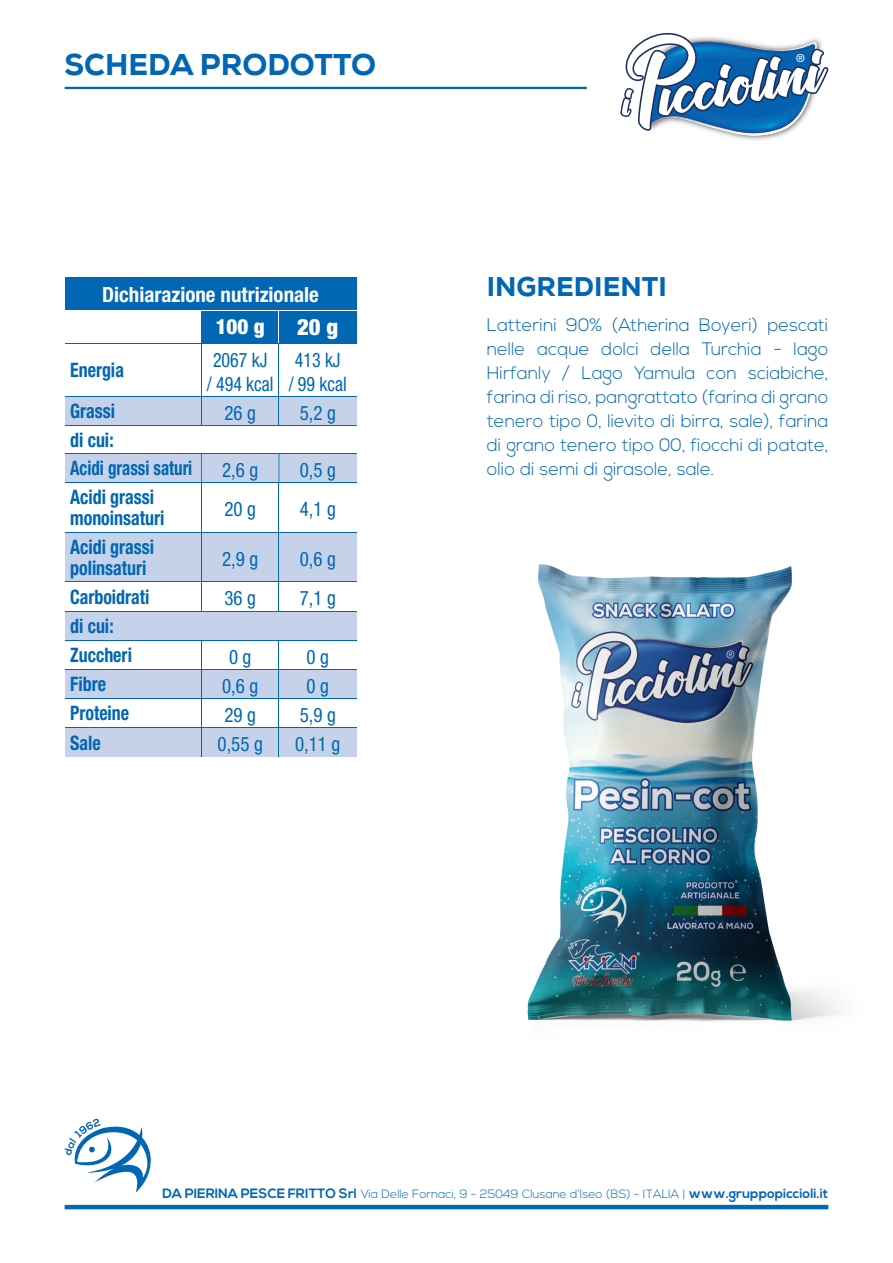
<style>
.page{position:relative;width:893px;height:1263px;background:#fff}
.page>*{position:absolute;margin:0;border:0;box-sizing:border-box;transform-origin:0 0}
.t1{font:800 30px "Nexa";color:#0166b3}
.t2{font:800 27px "Nexa";color:#0166b3}
.t3{font:900 condensed 22.5px "Helvetica Neue LT Std";color:#fff}
.t4{font:700 condensed 20.85px "Helvetica Neue LT Std";color:#fff}
.t5{font:900 condensed 20.85px "Helvetica Neue LT Std";color:#fff}
.t6{font:700 condensed 19.95px/20.9px "Helvetica Neue LT Std";color:#0167b1;scale:.9 1}
.t7{font:condensed 19.95px "Helvetica Neue LT Std";color:#0167b1;scale:.95 1}
.t8{font:condensed 19.95px/24px "Helvetica Neue LT Std";color:#0167b1;text-align:center;scale:.9 1}
.t9{font:300 18px/24px "Nexa";color:#0166b3;text-align:justify}
.t10{font:300 12px "Nexa";color:#0166b3}
.t11{font:500 10.95px "Helvetica Neue LT Std";color:#fff}
.s1{font-weight:700;font-size:13.5px}
</style>
<div class="page">
<svg style="left:620px;top:33px;width:208px;height:103px"></svg>
<hr style="left:65px;top:87px;width:522px;height:2px;background:#0166b3">
<hr style="left:65px;top:1205px;width:763px;height:4px;background:#0166b3">
<svg style="left:65px;top:1118px;width:86px;height:75px"></svg>
<div style="left:65px;top:396px;width:291px;height:30px;background:#c6d2ea"></div>
<div style="left:65px;top:453px;width:291px;height:30px;background:#c6d2ea"></div>
<div style="left:65px;top:532px;width:291px;height:50px;background:#c6d2ea"></div>
<div style="left:65px;top:611px;width:291px;height:29px;background:#c6d2ea"></div>
<div style="left:65px;top:669px;width:291px;height:30px;background:#c6d2ea"></div>
<div style="left:65px;top:728px;width:291px;height:29px;background:#c6d2ea"></div>
<div style="left:65px;top:278px;width:291px;height:33px;background:#0166b3"></div>
<div style="left:201px;top:311px;width:155px;height:33px;background:#0166b3"></div>
<hr style="left:279px;top:311px;width:1px;height:32px;background:#fff">
<hr style="left:65px;top:343px;width:136px;height:1px;background:#0167b1">
<hr style="left:201px;top:344px;width:1px;height:52px;background:#0167b1">
<hr style="left:279px;top:344px;width:1px;height:52px;background:#0167b1">
<hr style="left:65px;top:396px;width:136px;height:1px;background:#0167b1">
<hr style="left:201px;top:396px;width:78px;height:1px;background:#0167b1">
<svg style="left:201px;top:397px;width:1px;height:28px"></svg>
<hr style="left:279px;top:396px;width:77px;height:1px;background:#0167b1">
<hr style="left:65px;top:425px;width:136px;height:1px;background:#0167b1">
<hr style="left:201px;top:425px;width:78px;height:1px;background:#0167b1">
<hr style="left:279px;top:425px;width:77px;height:1px;background:#0167b1">
<hr style="left:65px;top:453px;width:136px;height:1px;background:#0167b1">
<hr style="left:201px;top:453px;width:78px;height:1px;background:#0167b1">
<svg style="left:201px;top:454px;width:1px;height:28px"></svg>
<hr style="left:279px;top:453px;width:77px;height:1px;background:#0167b1">
<svg style="left:279px;top:454px;width:1px;height:28px"></svg>
<hr style="left:65px;top:482px;width:136px;height:1px;background:#0167b1">
<hr style="left:201px;top:482px;width:78px;height:1px;background:#0167b1">
<hr style="left:201px;top:483px;width:1px;height:49px;background:#0167b1">
<hr style="left:279px;top:482px;width:77px;height:1px;background:#0167b1">
<hr style="left:279px;top:483px;width:1px;height:49px;background:#0167b1">
<hr style="left:65px;top:532px;width:136px;height:1px;background:#0167b1">
<hr style="left:201px;top:532px;width:78px;height:1px;background:#0167b1">
<hr style="left:201px;top:532px;width:1px;height:49px;background:#0167b1">
<hr style="left:279px;top:532px;width:77px;height:1px;background:#0167b1">
<hr style="left:279px;top:532px;width:1px;height:49px;background:#0167b1">
<hr style="left:65px;top:581px;width:136px;height:1px;background:#0167b1">
<hr style="left:201px;top:581px;width:78px;height:1px;background:#0167b1">
<svg style="left:201px;top:582px;width:1px;height:29px"></svg>
<hr style="left:279px;top:581px;width:77px;height:1px;background:#0167b1">
<hr style="left:65px;top:611px;width:136px;height:1px;background:#0167b1">
<hr style="left:201px;top:611px;width:78px;height:1px;background:#0167b1">
<hr style="left:279px;top:611px;width:77px;height:1px;background:#0167b1">
<hr style="left:65px;top:640px;width:136px;height:1px;background:#0167b1">
<hr style="left:201px;top:640px;width:78px;height:1px;background:#0167b1">
<hr style="left:279px;top:640px;width:77px;height:1px;background:#0167b1">
<hr style="left:65px;top:669px;width:136px;height:1px;background:#0167b1">
<hr style="left:201px;top:669px;width:78px;height:1px;background:#0167b1">
<hr style="left:279px;top:669px;width:77px;height:1px;background:#0167b1">
<hr style="left:65px;top:698px;width:136px;height:1px;background:#0167b1">
<hr style="left:201px;top:698px;width:78px;height:1px;background:#0167b1">
<hr style="left:279px;top:698px;width:77px;height:1px;background:#0167b1">
<hr style="left:65px;top:727px;width:136px;height:1px;background:#0167b1">
<hr style="left:201px;top:727px;width:78px;height:1px;background:#0167b1">
<svg style="left:201px;top:641px;width:1px;height:116px"></svg>
<hr style="left:279px;top:727px;width:77px;height:1px;background:#0167b1">
<hr style="left:65px;top:277px;width:136px;height:1px;background:#0167b1">
<hr style="left:201px;top:277px;width:78px;height:1px;background:#0167b1">
<hr style="left:279px;top:277px;width:77px;height:1px;background:#0167b1">
<hr style="left:65px;top:310px;width:136px;height:1px;background:#fff">
<hr style="left:201px;top:310px;width:78px;height:1px;background:#fff">
<hr style="left:279px;top:310px;width:77px;height:1px;background:#fff">
<img style="left:527px;top:564px;width:314px;height:458px">
<p class="t1" style="left:65px;top:45px;width:313px">SCHEDA PRODOTTO</p>
<p class="t4" style="left:102px;top:282px;width:218px">Dichiarazione nutrizionale</p>
<p class="t5" style="left:216px;top:314px;width:50px">100 g</p>
<p class="t3" style="left:297px;top:313px;width:43px">20 g</p>
<p class="t6" style="left:70px;top:360px;width:61px">Energia</p>
<p class="t8" style="left:207px;top:348px;width:76px">2067 kJ<br>/ 494 kcal</p>
<p class="t8" style="left:289px;top:348px;width:66px">413 kJ<br>/ 99 kcal</p>
<p class="t6" style="left:70px;top:401px;width:51px">Grassi</p>
<p class="t7" style="left:224px;top:401px;width:35px">26 g</p>
<p class="t7" style="left:300px;top:401px;width:39px">5,2 g</p>
<p class="t6" style="left:70px;top:425px;width:137px;line-height:28.2px">di cui:<br>Acidi grassi saturi</p>
<p class="t7" style="left:222px;top:458px;width:39px">2,6 g</p>
<p class="t7" style="left:300px;top:458px;width:39px">0,5 g</p>
<p class="t6" style="left:70px;top:486px;width:106px">Acidi grassi monoinsaturi</p>
<p class="t6" style="left:70px;top:536px;width:95px">Acidi grassi polinsaturi</p>
<p class="t7" style="left:224px;top:497px;width:35px">20 g</p>
<p class="t7" style="left:300px;top:497px;width:39px">4,1 g</p>
<p class="t7" style="left:222px;top:547px;width:39px">2,9 g</p>
<p class="t7" style="left:300px;top:547px;width:39px">0,6 g</p>
<p class="t6" style="left:70px;top:586px;width:90px">Carboidrati</p>
<p class="t7" style="left:224px;top:587px;width:35px">36 g</p>
<p class="t7" style="left:300px;top:587px;width:39px">7,1 g</p>
<p class="t6" style="left:70px;top:611px;width:70px;line-height:29.2px">di cui:<br>Zuccheri</p>
<p class="t7" style="left:229px;top:645px;width:25px">0 g</p>
<p class="t7" style="left:307px;top:645px;width:25px">0 g</p>
<p class="t6" style="left:70px;top:673px;width:41px">Fibre</p>
<p class="t7" style="left:222px;top:674px;width:39px">0,6 g</p>
<p class="t7" style="left:307px;top:674px;width:25px">0 g</p>
<p class="t6" style="left:70px;top:703px;width:67px">Proteine</p>
<p class="t7" style="left:224px;top:703px;width:35px">29 g</p>
<p class="t7" style="left:300px;top:703px;width:39px">5,9 g</p>
<p class="t6" style="left:70px;top:732px;width:35px">Sale</p>
<p class="t7" style="left:218px;top:733px;width:49px">0,55 g</p>
<p class="t7" style="left:295px;top:733px;width:49px">0,11 g</p>
<p class="t11" style="left:796px;top:52px;width:10px">®</p>
<p class="t2" style="left:487px;top:269px;width:181px">INGREDIENTI</p>
<p class="t9" style="left:487px;top:313px;width:343px">Latterini 90% (Atherina Boyeri) pescati nelle acque dolci della Turchia - lago Hirfanly / Lago Yamula con sciabiche, farina di riso, pangrattato (farina di grano tenero tipo 0, lievito di birra, sale), farina di grano tenero tipo 00, fiocchi di patate, olio di semi di girasole, sale.</p>
<p class="t10" style="left:162px;top:1186px;width:667px"><span class="s1">DA PIERINA PESCE FRITTO Srl</span> Via Delle Fornaci, 9 - 25049 Clusane d’Iseo (BS) - ITALIA | <span class="s1">www.gruppopiccioli.it</span></p>
</div>
